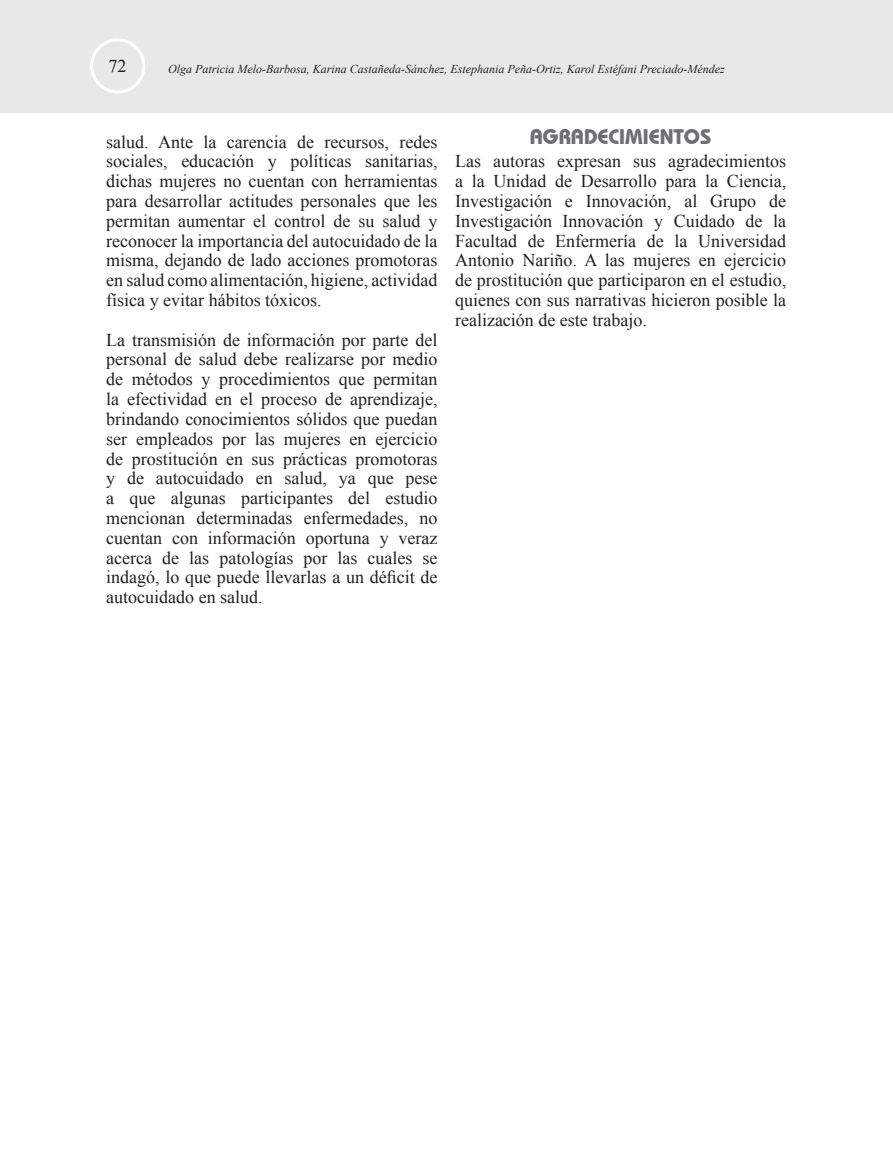
<style>
.page{position:relative;width:893px;height:1149px;background:#fff}
.page>*{position:absolute;margin:0;border:0;box-sizing:border-box;transform-origin:0 0}
.TITULO_DENTO_DEL_ART{font:700 21px "Bauhaus IT Cby BT";color:#6d6f71}
.Normal_HPS{font:18px/19.8px "Times New Roman";color:#231f20;text-align:justify}
.t1{font:italic 12px "Times New Roman";color:#231f20}
</style>
<div class="page">
<div style="left:0;top:0;width:893px;height:113px;background:#e7e8e8"></div>
<div style="left:90px;top:38px;width:55px;height:56px;border:3px solid #fff;border-radius:50%"></div>
<p class="Normal_HPS" style="left:109px;top:56px;width:19px">72</p>
<p class="t1" style="left:168px;top:61px;width:558px">Olga Patricia Melo-Barbosa, Karina Castañeda-Sánchez, Estephania Peña-Ortiz, Karol Estéfani Preciado-Méndez</p>
<p class="Normal_HPS" style="left:106px;top:131px;width:333px">salud. Ante la carencia de recursos, redes sociales, educación y políticas sanitarias, dichas mujeres no cuentan con herramientas para desarrollar actitudes personales que les permitan aumentar el control de su salud y reconocer la importancia del autocuidado de la misma, dejando de lado acciones promotoras en salud como alimentación, higiene, actividad física y evitar hábitos tóxicos.</p>
<p class="Normal_HPS" style="left:106px;top:329px;width:333px">La transmisión de información por parte del personal de salud debe realizarse por medio de métodos y procedimientos que permitan la efectividad en el proceso de aprendizaje, brindando conocimientos sólidos que puedan ser empleados por las mujeres en ejercicio de prostitución en sus prácticas promotoras y de autocuidado en salud, ya que pese a que algunas participantes del estudio mencionan determinadas enfermedades, no cuentan con información oportuna y veraz acerca de las patologías por las cuales se indagó, lo que puede llevarlas a un déficit de autocuidado en salud.</p>
<p class="TITULO_DENTO_DEL_ART" style="left:530px;top:123px;width:183px">AGRADECIMIENTOS</p>
<p class="Normal_HPS" style="left:455px;top:151px;width:333px">Las autoras expresan sus agradecimientos a la Unidad de Desarrollo para la Ciencia, Investigación e Innovación, al Grupo de Investigación Innovación y Cuidado de la Facultad de Enfermería de la Universidad Antonio Nariño. A las mujeres en ejercicio de prostitución que participaron en el estudio, quienes con sus narrativas hicieron posible la realización de este trabajo.</p>
</div>
